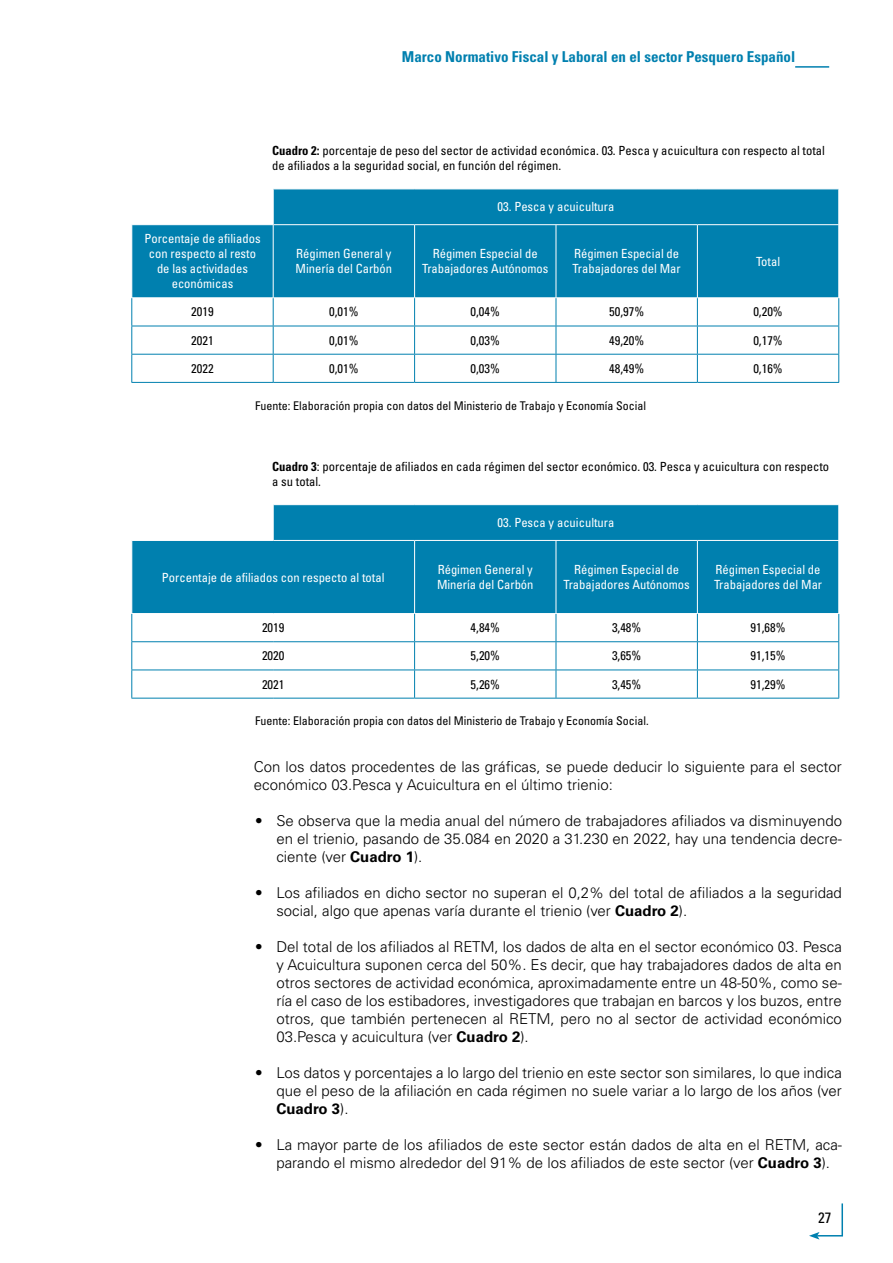
<style>
.page{position:relative;width:893px;height:1263px;background:#fff}
.page>*{position:absolute;margin:0;border:0;box-sizing:border-box;transform-origin:0 0}
.t1{font:300 15px/18px "Univers LT Std";color:#000}
.t2{font:700 condensed 15px "Univers LT Std";color:#0080af}
.t3{font:condensed 15px "Univers LT Std";color:#000}
.t4{font:condensed 12.6px/15px "Univers LT Std";color:#000}
.t5{font:condensed 12.6px/15px "Univers LT Std";color:#fff}
.t6{font:condensed 12px "Univers LT Std";color:#000}
.s1{font-weight:700}
</style>
<div class="page">
<hr style="left:795px;top:66px;width:34px;height:2px;background:#0080af">
<svg style="left:809px;top:1203px;width:34px;height:36px"></svg>
<svg style="left:132px;top:190px;width:706px;height:107px;background:#1088b4"></svg>
<hr style="left:273px;top:189px;width:1px;height:35px;background:#fff">
<hr style="left:131px;top:224px;width:142px;height:1px;background:#fff">
<hr style="left:273px;top:224px;width:142px;height:1px;background:#fff">
<hr style="left:273px;top:225px;width:1px;height:72px;background:#fff">
<hr style="left:415px;top:224px;width:141px;height:1px;background:#fff">
<hr style="left:414px;top:225px;width:1px;height:72px;background:#fff">
<hr style="left:556px;top:224px;width:141px;height:1px;background:#fff">
<hr style="left:556px;top:225px;width:1px;height:72px;background:#fff">
<hr style="left:697px;top:224px;width:142px;height:1px;background:#fff">
<hr style="left:697px;top:225px;width:1px;height:72px;background:#fff">
<hr style="left:131px;top:326px;width:142px;height:1px;background:#0080af">
<hr style="left:273px;top:326px;width:142px;height:1px;background:#0080af">
<hr style="left:415px;top:326px;width:141px;height:1px;background:#0080af">
<hr style="left:556px;top:326px;width:141px;height:1px;background:#0080af">
<hr style="left:697px;top:326px;width:142px;height:1px;background:#0080af">
<hr style="left:131px;top:354px;width:142px;height:1px;background:#0080af">
<svg style="left:131px;top:298px;width:1px;height:84px"></svg>
<hr style="left:273px;top:354px;width:142px;height:1px;background:#0080af">
<svg style="left:273px;top:298px;width:1px;height:84px"></svg>
<hr style="left:415px;top:354px;width:141px;height:1px;background:#0080af">
<svg style="left:414px;top:298px;width:1px;height:84px"></svg>
<hr style="left:556px;top:354px;width:141px;height:1px;background:#0080af">
<svg style="left:556px;top:298px;width:1px;height:84px"></svg>
<hr style="left:697px;top:354px;width:142px;height:1px;background:#0080af">
<svg style="left:697px;top:298px;width:1px;height:84px"></svg>
<svg style="left:838px;top:298px;width:1px;height:84px"></svg>
<hr style="left:131px;top:382px;width:142px;height:1px;background:#0080af">
<hr style="left:273px;top:382px;width:142px;height:1px;background:#0080af">
<hr style="left:415px;top:382px;width:141px;height:1px;background:#0080af">
<hr style="left:556px;top:382px;width:141px;height:1px;background:#0080af">
<hr style="left:697px;top:382px;width:142px;height:1px;background:#0080af">
<svg style="left:132px;top:505px;width:706px;height:108px;background:#1188b4"></svg>
<hr style="left:273px;top:505px;width:1px;height:35px;background:#fff">
<hr style="left:131px;top:540px;width:142px;height:1px;background:#fff">
<hr style="left:273px;top:540px;width:142px;height:1px;background:#fff">
<hr style="left:415px;top:540px;width:141px;height:1px;background:#fff">
<hr style="left:414px;top:541px;width:1px;height:72px;background:#fff">
<hr style="left:556px;top:540px;width:141px;height:1px;background:#fff">
<hr style="left:556px;top:541px;width:1px;height:72px;background:#fff">
<hr style="left:697px;top:540px;width:142px;height:1px;background:#fff">
<hr style="left:697px;top:541px;width:1px;height:72px;background:#fff">
<hr style="left:131px;top:641px;width:142px;height:1px;background:#0080af">
<hr style="left:273px;top:641px;width:142px;height:1px;background:#0080af">
<hr style="left:415px;top:641px;width:141px;height:1px;background:#0080af">
<hr style="left:556px;top:641px;width:141px;height:1px;background:#0080af">
<hr style="left:697px;top:641px;width:142px;height:1px;background:#0080af">
<hr style="left:131px;top:669px;width:142px;height:1px;background:#0080af">
<svg style="left:131px;top:614px;width:1px;height:84px"></svg>
<hr style="left:273px;top:669px;width:142px;height:1px;background:#0080af">
<hr style="left:415px;top:669px;width:141px;height:1px;background:#0080af">
<svg style="left:414px;top:614px;width:1px;height:84px"></svg>
<hr style="left:556px;top:669px;width:141px;height:1px;background:#0080af">
<svg style="left:556px;top:614px;width:1px;height:84px"></svg>
<hr style="left:697px;top:669px;width:142px;height:1px;background:#0080af">
<svg style="left:697px;top:614px;width:1px;height:84px"></svg>
<svg style="left:838px;top:614px;width:1px;height:84px"></svg>
<hr style="left:131px;top:698px;width:142px;height:1px;background:#0080af">
<hr style="left:273px;top:698px;width:142px;height:1px;background:#0080af">
<hr style="left:415px;top:698px;width:141px;height:1px;background:#0080af">
<hr style="left:556px;top:698px;width:141px;height:1px;background:#0080af">
<hr style="left:697px;top:698px;width:142px;height:1px;background:#0080af">
<p class="t2" style="left:402px;top:47px;width:395px">Marco Normativo Fiscal y Laboral en el sector Pesquero Español</p>
<p class="t5" style="left:144px;top:231px;width:118px;text-align:center">Porcentaje de afiliados con respecto al resto de las actividades económicas</p>
<p class="t4" style="left:272px;top:143px;width:554px"><span class="s1">Cuadro 2:</span> porcentaje de peso del sector de actividad económica. 03. Pesca y acuicultura con respecto al total de afiliados a la seguridad social, en función del régimen.</p>
<p class="t5" style="left:498px;top:199px;width:118px">03. Pesca y acuicultura</p>
<p class="t5" style="left:296px;top:246px;width:98px">Régimen General y<br>Minería del Carbón</p>
<p class="t5" style="left:422px;top:246px;width:128px;text-align:center">Régimen Especial de<br>Trabajadores Autónomos</p>
<p class="t5" style="left:573px;top:246px;width:110px">Régimen Especial de<br>Trabajadores del Mar</p>
<p class="t5" style="left:756px;top:254px;width:26px">Total</p>
<p class="t4" style="left:191px;top:304px;width:24px">2019</p>
<p class="t4" style="left:329px;top:304px;width:31px">0,01%</p>
<p class="t4" style="left:471px;top:304px;width:31px">0,04%</p>
<p class="t4" style="left:609px;top:304px;width:36px">50,97%</p>
<p class="t4" style="left:753px;top:304px;width:31px">0,20%</p>
<p class="t4" style="left:191px;top:332px;width:24px">2021</p>
<p class="t4" style="left:329px;top:332px;width:31px">0,01%</p>
<p class="t4" style="left:471px;top:332px;width:31px">0,03%</p>
<p class="t4" style="left:609px;top:332px;width:36px">49,20%</p>
<p class="t4" style="left:753px;top:332px;width:31px">0,17%</p>
<p class="t4" style="left:191px;top:361px;width:24px">2022</p>
<p class="t4" style="left:329px;top:361px;width:31px">0,01%</p>
<p class="t4" style="left:471px;top:361px;width:31px">0,03%</p>
<p class="t4" style="left:609px;top:361px;width:36px">48,49%</p>
<p class="t4" style="left:753px;top:361px;width:31px">0,16%</p>
<p class="t6" style="left:255px;top:398px;width:392px">Fuente: Elaboración propia con datos del Ministerio de Trabajo y Economía Social</p>
<p class="t4" style="left:272px;top:459px;width:559px"><span class="s1">Cuadro 3</span>: porcentaje de afiliados en cada régimen del sector económico. 03. Pesca y acuicultura con respecto a su total.</p>
<p class="t5" style="left:498px;top:515px;width:118px">03. Pesca y acuicultura</p>
<p class="t5" style="left:162px;top:569px;width:224px">Porcentaje de afiliados con respecto al total</p>
<p class="t5" style="left:437px;top:562px;width:98px">Régimen General y<br>Minería del Carbón</p>
<p class="t5" style="left:563px;top:562px;width:128px;text-align:center">Régimen Especial de<br>Trabajadores Autónomos</p>
<p class="t5" style="left:714px;top:562px;width:110px">Régimen Especial de<br>Trabajadores del Mar</p>
<p class="t4" style="left:262px;top:620px;width:24px">2019</p>
<p class="t4" style="left:471px;top:620px;width:31px">4,84%</p>
<p class="t4" style="left:612px;top:620px;width:31px">3,48%</p>
<p class="t4" style="left:751px;top:620px;width:36px">91,68%</p>
<p class="t4" style="left:262px;top:648px;width:24px">2020</p>
<p class="t4" style="left:471px;top:648px;width:31px">5,20%</p>
<p class="t4" style="left:612px;top:648px;width:31px">3,65%</p>
<p class="t4" style="left:751px;top:648px;width:36px">91,15%</p>
<p class="t4" style="left:262px;top:676px;width:24px">2021</p>
<p class="t4" style="left:471px;top:676px;width:31px">5,26%</p>
<p class="t4" style="left:612px;top:676px;width:31px">3,45%</p>
<p class="t4" style="left:751px;top:676px;width:36px">91,29%</p>
<p class="t6" style="left:255px;top:713px;width:395px">Fuente: Elaboración propia con datos del Ministerio de Trabajo y Economía Social.</p>
<p class="t1" style="left:254px;top:758px;width:590px">Con los datos procedentes de las gráficas, se puede deducir lo siguiente para el sector económico 03.Pesca y Acuicultura en el último trienio:</p>
<p class="t1" style="left:276px;top:812px;width:567px;text-align:justify;text-indent:-21px">• Se observa que la media anual del número de trabajadores afiliados va disminuyendo en el trienio, pasando de 35.084 en 2020 a 31.230 en 2022, hay una tendencia decre&shy;ciente (ver <span class="s1">Cuadro 1</span>).</p>
<p class="t1" style="left:276px;top:884px;width:567px;text-indent:-21px">• Los afiliados en dicho sector no superan el 0,2% del total de afiliados a la seguridad social, algo que apenas varía durante el trienio (ver <span class="s1">Cuadro 2</span>).</p>
<p class="t1" style="left:276px;top:938px;width:567px;text-align:justify;text-indent:-21px">• Del total de los afiliados al RETM, los dados de alta en el sector económico 03. Pesca y Acuicultura suponen cerca del 50%. Es decir, que hay trabajadores dados de alta en otros sectores de actividad económica, aproximadamente entre un 48-50%, como se&shy;ría el caso de los estibadores, investigadores que trabajan en barcos y los buzos, entre otros, que también pertenecen al RETM, pero no al sector de actividad económico 03.Pesca y acuicultura (ver <span class="s1">Cuadro 2</span>).</p>
<p class="t1" style="left:276px;top:1064px;width:567px;text-align:justify;text-indent:-21px">• Los datos y porcentajes a lo largo del trienio en este sector son similares, lo que indica que el peso de la afiliación en cada régimen no suele variar a lo largo de los años (ver <span class="s1">Cuadro 3</span>).</p>
<p class="t1" style="left:276px;top:1136px;width:567px;text-indent:-21px">• La mayor parte de los afiliados de este sector están dados de alta en el RETM, aca&shy;parando el mismo alrededor del 91% de los afiliados de este sector (ver <span class="s1">Cuadro 3</span>).</p>
<p class="t3" style="left:818px;top:1208px;width:15px">27</p>
</div>
